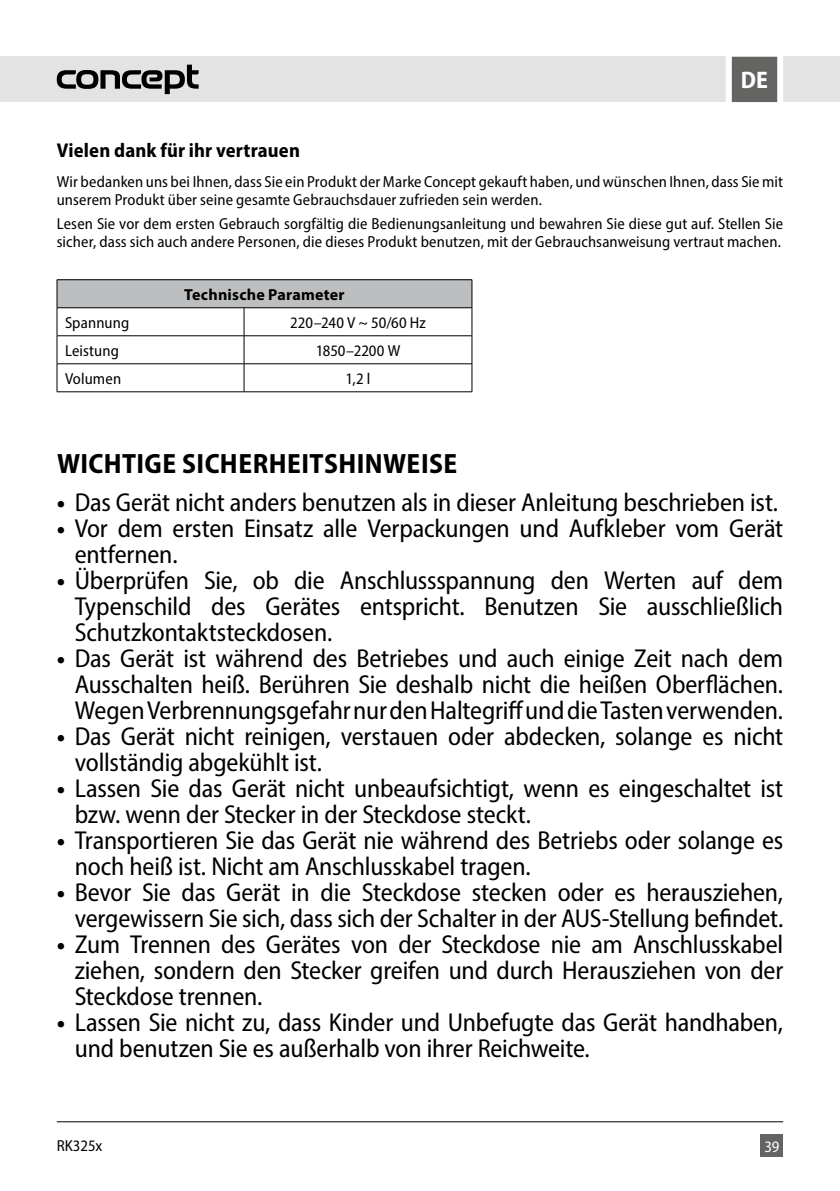
<style>
.page{position:relative;width:840px;height:1191px;background:#fff}
.page>*{position:absolute;margin:0;border:0;box-sizing:border-box;transform-origin:0 0}
.t1{font:700 semi-condensed 28px "Myriad Pro";letter-spacing:.015em;color:#000}
.t2{font:semi-condensed 26px/26px "Myriad Pro";letter-spacing:-.01em;color:#000}
.t3{font:700 semi-condensed 24px "Myriad Pro";color:#fff}
.t4{font:700 semi-condensed 20px "Myriad Pro";letter-spacing:.005em;color:#000}
.t5{font:semi-condensed 16px/18.4px "Myriad Pro";letter-spacing:.01em;color:#000}
.t6{font:700 16px "Myriad Pro";letter-spacing:.015em;color:#000}
.t7{font:semi-condensed 16px "Myriad Pro";color:#fff}
.s1{font-weight:700}
</style>
<div class="page">
<div style="left:0;top:57px;width:839px;height:45px;background:#e4e3e3"></div>
<div style="left:760px;top:1134px;width:22px;height:23px;background:#646463"></div>
<svg style="left:57px;top:65px;width:141px;height:29px"></svg>
<svg style="left:722px;top:56px;width:63px;height:47px;background:#909090"></svg>
<hr style="left:57px;top:1121px;width:725px;height:1px;background:#000">
<div style="left:57px;top:280px;width:414px;height:28px;background:#bcbec0"></div>
<hr style="left:57px;top:279px;width:187px;height:1px;background:#000">
<hr style="left:244px;top:279px;width:228px;height:1px;background:#000">
<hr style="left:57px;top:307px;width:187px;height:1px;background:#000">
<hr style="left:244px;top:307px;width:228px;height:1px;background:#000">
<hr style="left:57px;top:335px;width:187px;height:1px;background:#000">
<hr style="left:244px;top:335px;width:228px;height:1px;background:#000">
<hr style="left:57px;top:363px;width:187px;height:1px;background:#000">
<svg style="left:57px;top:280px;width:1px;height:111px"></svg>
<hr style="left:244px;top:363px;width:228px;height:1px;background:#000">
<svg style="left:243px;top:308px;width:1px;height:83px"></svg>
<svg style="left:471px;top:280px;width:1px;height:111px"></svg>
<hr style="left:57px;top:391px;width:187px;height:1px;background:#000">
<hr style="left:244px;top:391px;width:228px;height:1px;background:#000">
<p class="t3" style="left:740px;top:65px;width:29px">DE</p>
<p class="t4" style="left:57px;top:137px;width:244px">Vielen dank für ihr vertrauen</p>
<p class="t5" style="left:57px;top:172px;width:727px">Wir bedanken uns bei Ihnen, dass Sie ein Produkt der Marke Concept gekauft haben, und wünschen Ihnen, dass Sie mit unserem Produkt über seine gesamte Gebrauchsdauer zufrieden sein werden.</p>
<p class="t5" style="left:57px;top:214px;width:727px">Lesen Sie vor dem ersten Gebrauch sorgfältig die Bedienungsanleitung und bewahren Sie diese gut auf. Stellen Sie sicher, dass sich auch andere Personen, die dieses Produkt benutzen, mit der Gebrauchsanweisung vertraut machen.</p>
<p class="t6" style="left:184px;top:284px;width:162px">Technische Parameter</p>
<p class="t5" style="left:65px;top:313px;width:66px">Spannung</p>
<p class="t5" style="left:290px;top:313px;width:137px">220–240 V ~ 50/60 Hz</p>
<p class="t5" style="left:65px;top:341px;width:55px">Leistung</p>
<p class="t5" style="left:315px;top:341px;width:86px">1850–2200 W</p>
<p class="t5" style="left:65px;top:369px;width:58px">Volumen</p>
<p class="t5" style="left:345px;top:369px;width:26px">1,2 l</p>
<p class="t1" style="left:57px;top:446px;width:401px">WICHTIGE SICHERHEITSHINWEISE</p>
<p class="t2" style="left:57px;top:488px;width:722px"><span class="s1">•</span> Das Gerät nicht anders benutzen als in dieser Anleitung beschrieben ist.</p>
<p class="t2" style="left:75px;top:514px;width:709px;text-indent:-18px"><span class="s1">•</span> Vor dem ersten Einsatz alle Verpackungen und Aufkleber vom Gerät entfernen.</p>
<p class="t2" style="left:75px;top:566px;width:709px;text-align:justify;text-indent:-18px"><span class="s1">•</span> Überprüfen Sie, ob die Anschlussspannung den Werten auf dem Typenschild des Gerätes entspricht. Benutzen Sie ausschließlich Schutzkontaktsteckdosen.</p>
<p class="t2" style="left:75px;top:644px;width:709px;text-align:justify;text-indent:-18px"><span class="s1">•</span> Das Gerät ist während des Betriebes und auch einige Zeit nach dem Ausschalten heiß. Berühren Sie deshalb nicht die heißen Oberflächen.<br>Wegen Verbrennungsgefahr nur den Haltegriff und die Tasten verwenden.</p>
<p class="t2" style="left:75px;top:722px;width:709px;text-indent:-18px"><span class="s1">•</span> Das Gerät nicht reinigen, verstauen oder abdecken, solange es nicht vollständig abgekühlt ist.</p>
<p class="t2" style="left:75px;top:774px;width:709px;text-indent:-18px"><span class="s1">•</span> Lassen Sie das Gerät nicht unbeaufsichtigt, wenn es eingeschaltet ist bzw. wenn der Stecker in der Steckdose steckt.</p>
<p class="t2" style="left:75px;top:826px;width:709px;text-indent:-18px"><span class="s1">•</span> Transportieren Sie das Gerät nie während des Betriebs oder solange es noch heiß ist. Nicht am Anschlusskabel tragen.</p>
<p class="t2" style="left:57px;top:878px;width:727px;text-align:right"><span class="s1">•</span> Bevor Sie das Gerät in die Steckdose stecken oder es herausziehen, vergewissern Sie sich, dass sich der Schalter in der AUS-Stellung befindet.</p>
<p class="t2" style="left:75px;top:930px;width:709px;text-align:justify;text-indent:-18px"><span class="s1">•</span> Zum Trennen des Gerätes von der Steckdose nie am Anschlusskabel ziehen, sondern den Stecker greifen und durch Herausziehen von der Steckdose trennen.</p>
<p class="t2" style="left:75px;top:1008px;width:709px;text-indent:-18px"><span class="s1">•</span> Lassen Sie nicht zu, dass Kinder und Unbefugte das Gerät handhaben, und benutzen Sie es außerhalb von ihrer Reichweite.</p>
<p class="t5" style="left:57px;top:1135px;width:47px">RK325x</p>
<p class="t7" style="left:764px;top:1136px;width:17px">39</p>
</div>
